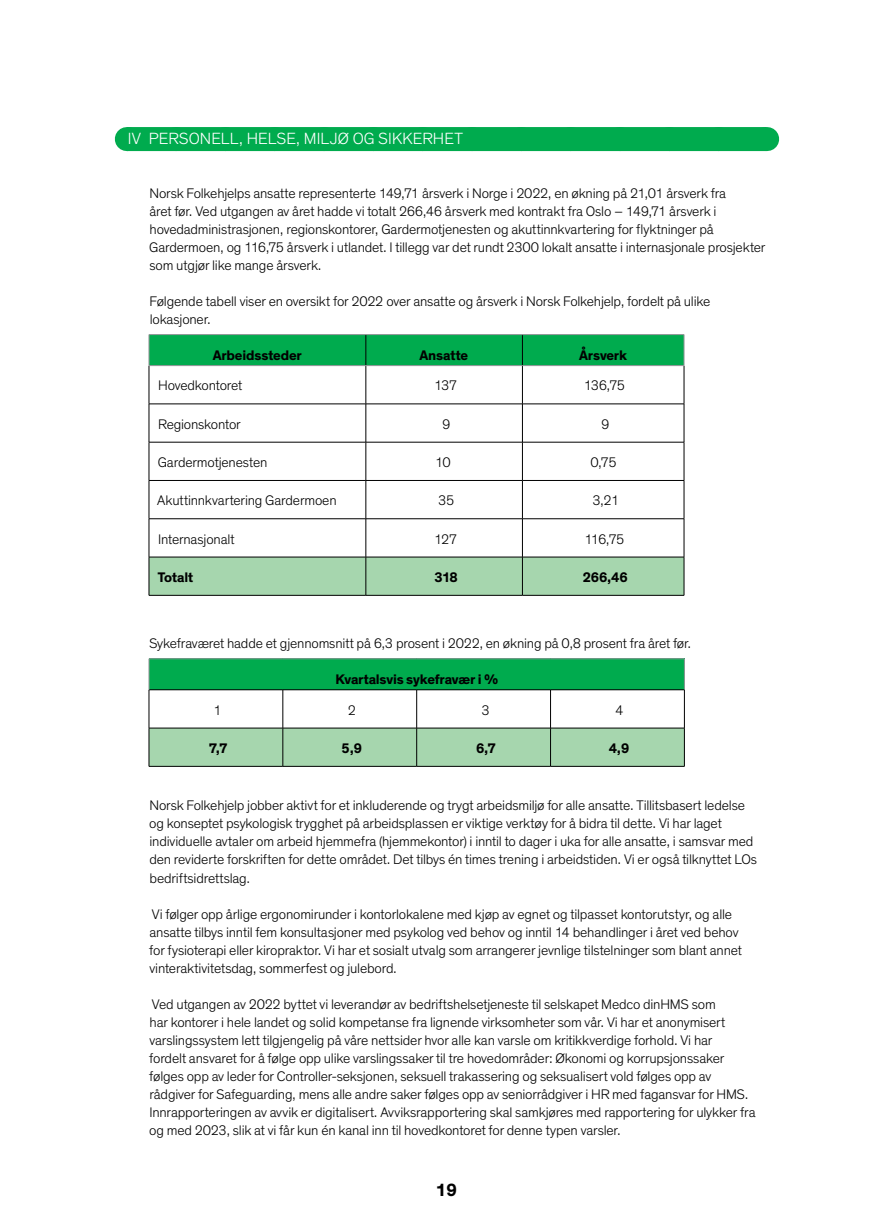
<style>
.page{position:relative;width:893px;height:1221px;background:#fff}
.page>*{position:absolute;margin:0;border:0;box-sizing:border-box;transform-origin:0 0}
.t1{font:700 18px "Theinhardt";color:#000}
.t2{font:300 16.5px "Theinhardt";letter-spacing:.005em;color:#fff}
.t3{font:300 14.1px/18px "Theinhardt";letter-spacing:-.015em;color:#000}
.t4{font:700 14.1px "Theinhardt";letter-spacing:-.01em;color:#000}
</style>
<div class="page">
<div style="left:127px;top:127px;width:639px;height:24px;background:#00ab4e"></div>
<svg style="left:180px;top:127px;width:562px;height:1px"></svg>
<svg style="left:766px;top:127px;width:1px;height:24px"></svg>
<div style="left:150px;top:335px;width:534px;height:30px;background:#00ab4e"></div>
<div style="left:150px;top:557px;width:534px;height:38px;background:#a6d6ae"></div>
<hr style="left:366px;top:335px;width:1px;height:30px;background:#000">
<hr style="left:522px;top:335px;width:1px;height:30px;background:#000">
<hr style="left:149px;top:366px;width:1px;height:38px;background:#000">
<hr style="left:366px;top:366px;width:1px;height:38px;background:#000">
<hr style="left:522px;top:366px;width:1px;height:38px;background:#000">
<hr style="left:684px;top:366px;width:1px;height:38px;background:#000">
<hr style="left:149px;top:403px;width:217px;height:1px;background:#000">
<hr style="left:149px;top:404px;width:1px;height:38px;background:#000">
<hr style="left:366px;top:403px;width:156px;height:1px;background:#000">
<hr style="left:366px;top:404px;width:1px;height:38px;background:#000">
<hr style="left:522px;top:403px;width:162px;height:1px;background:#000">
<hr style="left:522px;top:404px;width:1px;height:38px;background:#000">
<hr style="left:684px;top:404px;width:1px;height:38px;background:#000">
<hr style="left:149px;top:442px;width:217px;height:1px;background:#000">
<hr style="left:149px;top:442px;width:1px;height:38px;background:#000">
<hr style="left:366px;top:442px;width:156px;height:1px;background:#000">
<hr style="left:366px;top:442px;width:1px;height:38px;background:#000">
<hr style="left:522px;top:442px;width:162px;height:1px;background:#000">
<hr style="left:522px;top:442px;width:1px;height:38px;background:#000">
<hr style="left:684px;top:442px;width:1px;height:38px;background:#000">
<hr style="left:149px;top:480px;width:217px;height:1px;background:#000">
<hr style="left:149px;top:480px;width:1px;height:38px;background:#000">
<hr style="left:366px;top:480px;width:156px;height:1px;background:#000">
<hr style="left:366px;top:480px;width:1px;height:38px;background:#000">
<hr style="left:522px;top:480px;width:162px;height:1px;background:#000">
<hr style="left:522px;top:480px;width:1px;height:38px;background:#000">
<hr style="left:684px;top:480px;width:1px;height:38px;background:#000">
<hr style="left:149px;top:518px;width:217px;height:1px;background:#000">
<hr style="left:149px;top:519px;width:1px;height:38px;background:#000">
<hr style="left:366px;top:518px;width:156px;height:1px;background:#000">
<hr style="left:366px;top:519px;width:1px;height:38px;background:#000">
<hr style="left:522px;top:518px;width:162px;height:1px;background:#000">
<hr style="left:522px;top:519px;width:1px;height:38px;background:#000">
<hr style="left:684px;top:519px;width:1px;height:38px;background:#000">
<hr style="left:149px;top:556px;width:217px;height:1px;background:#000">
<hr style="left:149px;top:557px;width:1px;height:38px;background:#000">
<hr style="left:366px;top:556px;width:156px;height:1px;background:#000">
<hr style="left:366px;top:557px;width:1px;height:38px;background:#000">
<hr style="left:522px;top:556px;width:162px;height:1px;background:#000">
<hr style="left:522px;top:557px;width:1px;height:38px;background:#000">
<hr style="left:684px;top:557px;width:1px;height:38px;background:#000">
<hr style="left:149px;top:595px;width:217px;height:1px;background:#000">
<hr style="left:366px;top:595px;width:156px;height:1px;background:#000">
<hr style="left:522px;top:595px;width:162px;height:1px;background:#000">
<hr style="left:149px;top:334px;width:217px;height:1px;background:#939598">
<hr style="left:149px;top:335px;width:1px;height:30px;background:#939598">
<hr style="left:366px;top:334px;width:156px;height:1px;background:#939598">
<hr style="left:522px;top:334px;width:162px;height:1px;background:#939598">
<hr style="left:684px;top:335px;width:1px;height:30px;background:#939598">
<hr style="left:149px;top:365px;width:217px;height:1px;background:#939598">
<hr style="left:366px;top:365px;width:156px;height:1px;background:#939598">
<hr style="left:522px;top:365px;width:162px;height:1px;background:#939598">
<div style="left:149px;top:658px;width:535px;height:31px;background:#00ab4e"></div>
<div style="left:150px;top:728px;width:534px;height:38px;background:#a6d6ae"></div>
<hr style="left:149px;top:689px;width:134px;height:1px;background:#000">
<hr style="left:149px;top:690px;width:1px;height:38px;background:#000">
<hr style="left:283px;top:689px;width:134px;height:1px;background:#000">
<hr style="left:283px;top:690px;width:1px;height:38px;background:#000">
<hr style="left:417px;top:689px;width:133px;height:1px;background:#000">
<hr style="left:416px;top:690px;width:1px;height:38px;background:#000">
<hr style="left:550px;top:689px;width:134px;height:1px;background:#000">
<hr style="left:550px;top:690px;width:1px;height:38px;background:#000">
<hr style="left:684px;top:690px;width:1px;height:38px;background:#000">
<hr style="left:149px;top:727px;width:134px;height:1px;background:#000">
<hr style="left:149px;top:728px;width:1px;height:38px;background:#000">
<hr style="left:283px;top:727px;width:134px;height:1px;background:#000">
<hr style="left:283px;top:728px;width:1px;height:38px;background:#000">
<hr style="left:417px;top:727px;width:133px;height:1px;background:#000">
<hr style="left:416px;top:728px;width:1px;height:38px;background:#000">
<hr style="left:550px;top:727px;width:134px;height:1px;background:#000">
<hr style="left:550px;top:728px;width:1px;height:38px;background:#000">
<hr style="left:684px;top:728px;width:1px;height:38px;background:#000">
<hr style="left:149px;top:766px;width:134px;height:1px;background:#000">
<hr style="left:283px;top:766px;width:134px;height:1px;background:#000">
<hr style="left:417px;top:766px;width:133px;height:1px;background:#000">
<hr style="left:550px;top:766px;width:134px;height:1px;background:#000">
<hr style="left:149px;top:658px;width:134px;height:1px;background:#939598">
<hr style="left:149px;top:659px;width:1px;height:30px;background:#939598">
<hr style="left:283px;top:658px;width:134px;height:1px;background:#939598">
<hr style="left:417px;top:658px;width:133px;height:1px;background:#939598">
<hr style="left:550px;top:658px;width:134px;height:1px;background:#939598">
<hr style="left:684px;top:659px;width:1px;height:30px;background:#939598">
<p class="t2" style="left:128px;top:129px;width:336px">IV PERSONELL, HELSE, MILJØ OG SIKKERHET</p>
<p class="t3" style="left:149px;top:184px;width:618px">Norsk Folkehjelps ansatte representerte 149,71 årsverk i Norge i 2022, en økning på 21,01 årsverk fra<br>året før. Ved utgangen av året hadde vi totalt 266,46 årsverk med kontrakt fra Oslo – 149,71 årsverk i hovedadministrasjonen, regionskontorer, Gardermotjenesten og akuttinnkvartering for flyktninger på Gardermoen, og 116,75 årsverk i utlandet. I tillegg var det rundt 2300 lokalt ansatte i internasjonale prosjekter som utgjør like mange årsverk.</p>
<p class="t3" style="left:149px;top:293px;width:562px">Følgende tabell viser en oversikt for 2022 over ansatte og årsverk i Norsk Folkehjelp, fordelt på ulike lokasjoner.</p>
<p class="t4" style="left:213px;top:347px;width:90px">Arbeidssteder</p>
<p class="t4" style="left:419px;top:347px;width:50px">Ansatte</p>
<p class="t4" style="left:579px;top:347px;width:49px">Årsverk</p>
<p class="t3" style="left:158px;top:377px;width:86px">Hovedkontoret</p>
<p class="t3" style="left:434px;top:377px;width:24px">137</p>
<p class="t3" style="left:584px;top:377px;width:43px">136,75</p>
<p class="t3" style="left:158px;top:415px;width:84px">Regionskontor</p>
<p class="t3" style="left:442px;top:415px;width:10px">9</p>
<p class="t3" style="left:601px;top:415px;width:10px">9</p>
<p class="t3" style="left:158px;top:453px;width:111px">Gardermotjenesten</p>
<p class="t3" style="left:435px;top:453px;width:17px">10</p>
<p class="t3" style="left:590px;top:453px;width:28px">0,75</p>
<p class="t3" style="left:157px;top:491px;width:181px">Akuttinnkvartering Gardermoen</p>
<p class="t3" style="left:438px;top:491px;width:18px">35</p>
<p class="t3" style="left:592px;top:491px;width:28px">3,21</p>
<p class="t3" style="left:158px;top:530px;width:78px">Internasjonalt</p>
<p class="t3" style="left:434px;top:530px;width:25px">127</p>
<p class="t3" style="left:584px;top:530px;width:41px">116,75</p>
<p class="t4" style="left:158px;top:568px;width:37px">Totalt</p>
<p class="t4" style="left:434px;top:568px;width:25px">318</p>
<p class="t4" style="left:583px;top:568px;width:46px">266,46</p>
<p class="t3" style="left:149px;top:634px;width:543px">Sykefraværet hadde et gjennomsnitt på 6,3 prosent i 2022, en økning på 0,8 prosent fra året før.</p>
<p class="t4" style="left:336px;top:671px;width:164px">Kvartalsvis sykefravær i %</p>
<p class="t3" style="left:214px;top:701px;width:10px">1</p>
<p class="t3" style="left:348px;top:701px;width:10px">2</p>
<p class="t3" style="left:481px;top:701px;width:10px">3</p>
<p class="t3" style="left:615px;top:701px;width:10px">4</p>
<p class="t4" style="left:209px;top:739px;width:20px">7,7</p>
<p class="t4" style="left:342px;top:739px;width:22px">5,9</p>
<p class="t4" style="left:476px;top:739px;width:21px">6,7</p>
<p class="t4" style="left:609px;top:739px;width:22px">4,9</p>
<p class="t3" style="left:149px;top:796px;width:609px">Norsk Folkehjelp jobber aktivt for et inkluderende og trygt arbeidsmiljø for alle ansatte. Tillitsbasert ledelse og konseptet psykologisk trygghet på arbeidsplassen er viktige verktøy for å bidra til dette. Vi har laget individuelle avtaler om arbeid hjemmefra (hjemmekontor) i inntil to dager i uka for alle ansatte, i samsvar med den reviderte forskriften for dette området. Det tilbys én times trening i arbeidstiden. Vi er også tilknyttet LOs bedriftsidrettslag.</p>
<p class="t3" style="left:149px;top:905px;width:594px">Vi følger opp årlige ergonomirunder i kontorlokalene med kjøp av egnet og tilpasset kontorutstyr, og alle ansatte tilbys inntil fem konsultasjoner med psykolog ved behov og inntil 14 behandlinger i året ved behov for fysioterapi eller kiropraktor. Vi har et sosialt utvalg som arrangerer jevnlige tilstelninger som blant annet vinteraktivitetsdag, sommerfest og julebord.</p>
<p class="t3" style="left:149px;top:995px;width:608px">Ved utgangen av 2022 byttet vi leverandør av bedriftshelsetjeneste til selskapet Medco dinHMS som<br>har kontorer i hele landet og solid kompetanse fra lignende virksomheter som vår. Vi har et anonymisert varslingssystem lett tilgjengelig på våre nettsider hvor alle kan varsle om kritikkverdige forhold. Vi har<br>fordelt ansvaret for å følge opp ulike varslingssaker til tre hovedområder: Økonomi og korrupsjonssaker følges opp av leder for Controller-seksjonen, seksuell trakassering og seksualisert vold følges opp av rådgiver for Safeguarding, mens alle andre saker følges opp av seniorrådgiver i HR med fagansvar for HMS.<br>Innrapporteringen av avvik er digitalisert. Avviksrapportering skal samkjøres med rapportering for ulykker fra og med 2023, slik at vi får kun én kanal inn til hovedkontoret for denne typen varsler.</p>
<p class="t1" style="left:436px;top:1178px;width:23px">19</p>
</div>
